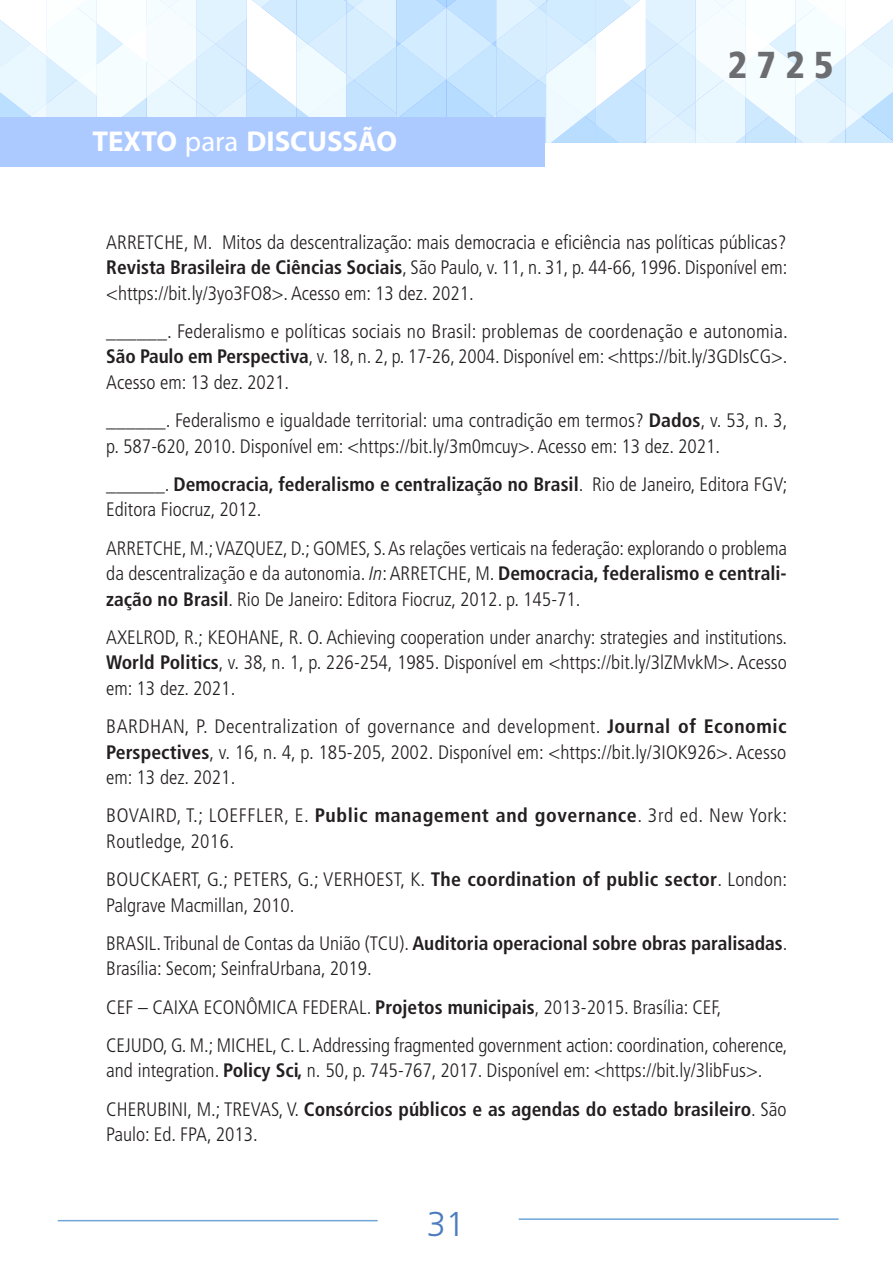
<style>
.page{position:relative;width:893px;height:1263px;background:#fff}
.page>*{position:absolute;margin:0;border:0;box-sizing:border-box;transform-origin:0 0}
.t1{font:900 condensed 37.5px "Frutiger LT Pro";color:#6c6d70}
.t2{font:300 34.5px "Frutiger LT Pro";color:#4b7cbe}
.t3{font:700 28.8px "Myriad Pro";color:#fff}
.referencias_texto{font:300 condensed 19.5px/25.5px "Frutiger LT Pro";color:#231f20;text-align:justify}
.referencias_texto-2{font:700 condensed 19.5px/25.5px "Frutiger LT Pro";color:#231f20}
.referencias_texto-3{font:300 condensed 19.5px/25.5px "Frutiger LT Pro";letter-spacing:.03em;color:#231f20}
.s1{font-weight:400}
.s2{font-weight:700}
.s3{font-style:italic}
.s4{font-weight:300}
</style>
<div class="page">
<svg style="left:0;top:0;width:893px;height:143px"></svg>
<div style="left:0;top:118px;width:545px;height:49px;background:#accaff"></div>
<hr style="left:519px;top:1218px;width:319px;height:2px;background:#6fa5d9">
<hr style="left:58px;top:1220px;width:320px;height:1px;background:#6fa5d9">
<h3 class="t3" style="left:92px;top:122px;width:306px">TEXTO <span class="s1">para</span> DISCUSSÃO</h3>
<h1 class="t1" style="left:728px;top:42px;width:108px">2725</h1>
<p class="referencias_texto" style="left:106px;top:229px;width:683px">ARRETCHE, M. Mitos da descentralização: mais democracia e eficiência nas políticas públicas?<br><span class="s2">Revista Brasileira de Ciências Sociais</span>, São Paulo, v. 11, n. 31, p. 44-66, 1996. Disponível em: &lt;https://bit.ly/3yo3FO8&gt;. Acesso em: 13 dez. 2021.</p>
<p class="referencias_texto" style="left:106px;top:318px;width:683px">______. Federalismo e políticas sociais no Brasil: problemas de coordenação e autonomia.<br><span class="s2">São Paulo em Perspectiva</span>, v. 18, n. 2, p. 17-26, 2004. Disponível em: &lt;https://bit.ly/3GDIsCG&gt;.<br>Acesso em: 13 dez. 2021.</p>
<p class="referencias_texto" style="left:106px;top:408px;width:683px">______. Federalismo e igualdade territorial: uma contradição em termos? <span class="s2">Dados</span>, v. 53, n. 3, p. 587-620, 2010. Disponível em: &lt;https://bit.ly/3m0mcuy&gt;. Acesso em: 13 dez. 2021.</p>
<p class="referencias_texto" style="left:106px;top:471px;width:683px">______. <span class="s2">Democracia, federalismo e centralização no Brasil</span>. Rio de Janeiro, Editora FGV;<br>Editora Fiocruz, 2012.</p>
<p class="referencias_texto" style="left:106px;top:535px;width:682px">ARRETCHE, M.; VAZQUEZ, D.; GOMES, S. As relações verticais na federação: explorando o problema da descentralização e da autonomia. <span class="s3">In</span>: ARRETCHE, M. <span class="s2">Democracia, federalismo e centrali&shy;zação no Brasil</span>. Rio De Janeiro: Editora Fiocruz, 2012. p. 145-71.</p>
<p class="referencias_texto" style="left:106px;top:624px;width:682px">AXELROD, R.; KEOHANE, R. O. Achieving cooperation under anarchy: strategies and institutions.<br><span class="s2">World Politics</span>, v. 38, n. 1, p. 226-254, 1985. Disponível em &lt;https://bit.ly/3lZMvkM&gt;. Acesso em: 13 dez. 2021.</p>
<p class="referencias_texto" style="left:106px;top:714px;width:682px">BARDHAN, P. Decentralization of governance and development. <span class="s2">Journal of Economic Perspectives</span>, v. 16, n. 4, p. 185-205, 2002. Disponível em: &lt;https://bit.ly/3IOK926&gt;. Acesso em: 13 dez. 2021.</p>
<p class="referencias_texto-3" style="left:106px;top:803px;width:683px">BOVAIRD, T.; LOEFFLER, E. <span class="s2">Public management and governance</span>. 3rd ed. New York:<br>Routledge, 2016.</p>
<p class="referencias_texto" style="left:106px;top:867px;width:683px">BOUCKAERT, G.; PETERS, G.; VERHOEST, K. <span class="s2">The coordination of public sector</span>. London:<br>Palgrave Macmillan, 2010.</p>
<p class="referencias_texto" style="left:106px;top:931px;width:683px">BRASIL. Tribunal de Contas da União (TCU). <span class="s2">Auditoria operacional sobre obras paralisadas</span>.<br>Brasília: Secom; SeinfraUrbana, 2019.</p>
<p class="referencias_texto" style="left:106px;top:994px;width:617px">CEF – CAIXA ECONÔMICA FEDERAL. <span class="s2">Projetos municipais</span>, 2013-2015. Brasília: CEF,</p>
<p class="referencias_texto" style="left:106px;top:1033px;width:682px">CEJUDO, G. M.; MICHEL, C. L. Addressing fragmented government action: coordination, coherence, and integration. <span class="s2">Policy Sci,</span> n. 50, p. 745-767, 2017. Disponível em: &lt;https://bit.ly/3libFus&gt;.</p>
<p class="referencias_texto-2" style="left:106px;top:1096px;width:682px"><span class="s4">CHERUBINI, M.; TREVAS, V.</span> Consórcios públicos e as agendas do estado brasileiro<span class="s4">. São<br>Paulo: Ed. FPA, 2013.</span></p>
<h2 class="t2" style="left:427px;top:1204px;width:40px">31</h2>
</div>
